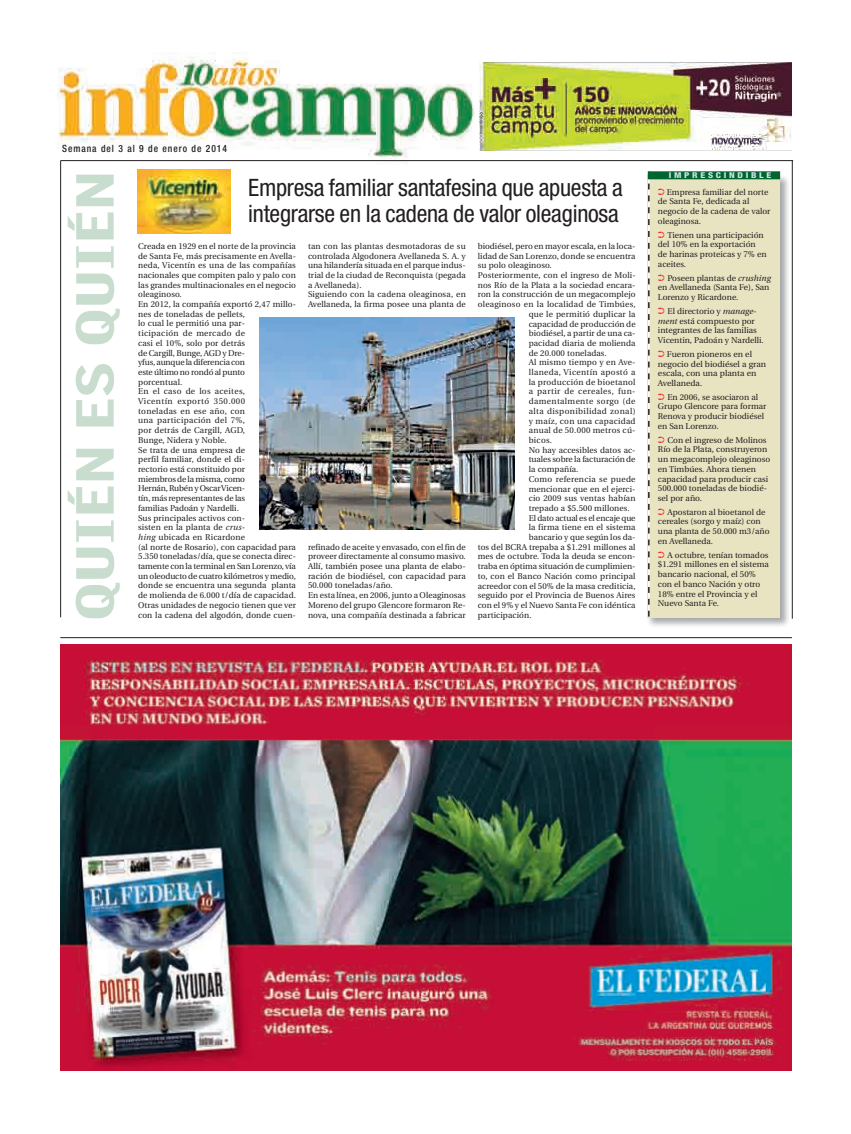
<style>
.page{position:relative;width:851px;height:1134px;background:#fff}
.page>*{position:absolute;margin:0;border:0;box-sizing:border-box;transform-origin:0 0}
.t1{font:900 52px "Griffith Gothic Cond";letter-spacing:.015em;color:#c9ddcf;scale:1.41 1}
.t2{font:condensed 24px/26px "Helvetica Neue LT Std";letter-spacing:-.01em;color:#231f20}
.t3{font:500 condensed 10px "Helvetica Neue LT Std";letter-spacing:.1em;color:#231f20;scale:.95 1}
.t4{font:8.4px/9.7px "Utopia";letter-spacing:.01em;color:#231f20}
.t5{font:8.4px "Utopia";letter-spacing:.03em;color:#231f20}
.t6{font:8.4px "Utopia";letter-spacing:.045em;color:#231f20}
.t7{font:8.4px "Utopia";letter-spacing:-.01em;color:#231f20}
.t8{font:8.4px "Utopia";letter-spacing:.04em;color:#231f20}
.t9{font:8.4px "Utopia";letter-spacing:.05em;color:#231f20}
.t10{font:800 condensed 8px "Helvetica Neue LT Std";letter-spacing:.28em;color:#cbe2e8;scale:1.2 1}
.s1{font-style:italic}
.s2{color:#ee2f2a}
</style>
<div class="page">
<img style="left:57px;top:52px;width:417px;height:112px">
<hr style="left:60px;top:637px;width:731px;height:1px;background:#231f20">
<hr style="left:792px;top:160px;width:1px;height:459px;background:#231f20">
<img style="left:648px;top:173px;width:141px;height:453px">
<div style="left:647px;top:175px;width:132px;height:443px;background:#e8e4c2"></div>
<svg style="left:648px;top:179px;width:1px;height:438px"></svg>
<div style="left:647px;top:171px;width:133px;height:8px;background:#00652e"></div>
<img style="left:259px;top:317px;width:255px;height:213px">
<img style="left:60px;top:645px;width:731px;height:425px">
<hr style="left:61px;top:160px;width:732px;height:1px;background:#231f20">
<img style="left:138px;top:169px;width:92px;height:64px">
<hr style="left:60px;top:160px;width:1px;height:457px;background:#231f20">
<img style="left:479px;top:62px;width:312px;height:89px">
<p class="t3" style="left:62px;top:142px;width:175px">Semana del 3 al 9 de enero de 2014</p>
<h1 class="t1" style="left:65px;top:620px;width:320px;rotate:-90deg">QUIÉN ES QUIÉN</h1>
<h2 class="t2" style="left:248px;top:174px;width:376px">Empresa familiar santafesina que apuesta a integrarse en la cadena de valor oleaginosa</h2>
<p class="t4" style="left:138px;top:241px;width:159px">Creada en 1929 en el norte de la provincia de Santa Fe, más precisamente en Avella&shy;neda, Vicentín es una de las compañías nacionales que compiten palo y palo con las grandes multinacionales en el negocio oleaginoso.<br>En 2012, la compañía exportó 2,47 millo&shy;nes de toneladas de pellets,<br>lo cual le permitió una par-<br>ticipación de mercado de<br>casi el 10%, solo por detrás<br>de Cargill, Bunge, AGD y Dre-<br>yfus, aunque la diferencia con<br>este último no rondó al punto<br>porcentual.<br>En el caso de los aceites,<br>Vicentín exportó 350.000<br>toneladas en ese año, con<br>una participación del 7%,<br>por detrás de Cargill, AGD,<br>Bunge, Nidera y Noble.<br>Se trata de una empresa de<br>perfil familiar, donde el di-<br>rectorio está constituido por<br>miembros de la misma, como<br>Hernán, Rubén y Oscar Vicen-<br>tín, más representantes de las<br>familias Padoán y Nardelli.<br>Sus principales activos con-<br>sisten en la planta de <span class="s1">crus-<br>hing</span> ubicada en Ricardone<br>(al norte de Rosario), con capacidad para<br>5.350 toneladas/día, que se conecta direc&shy;tamente con la terminal en San Lorenzo, vía un oleoducto de cuatro kilómetros y medio, donde se encuentra una segunda planta de molienda de 6.000 t/día de capacidad.<br>Otras unidades de negocio tienen que ver con la cadena del algodón, donde cuen-</p>
<p class="t4" style="left:308px;top:241px;width:159px">tan con las plantas desmotadoras de su controlada Algodonera Avellaneda S. A. y una hilandería situada en el parque indus&shy;trial de la ciudad de Reconquista (pegada a Avellaneda).<br>Siguiendo con la cadena oleaginosa, en Avellaneda, la firma posee una planta de</p>
<p class="t4" style="left:308px;top:542px;width:159px">refinado de aceite y envasado, con el fin de proveer directamente al consumo masivo.<br>Allí, también posee una planta de elabo&shy;ración de biodiésel, con capacidad para 50.000 toneladas/año.<br>En esta línea, en 2006, junto a Oleaginosas Moreno del grupo Glencore formaron Re&shy;nova, una compañía destinada a fabricar</p>
<p class="t4" style="left:477px;top:241px;width:159px">biodiésel, pero en mayor escala, en la loca-</p>
<p class="t4" style="left:477px;top:251px;width:159px">lidad de San Lorenzo, donde se encuentra</p>
<p class="t4" style="left:477px;top:261px;width:75px">su polo oleaginoso.</p>
<p class="t4" style="left:477px;top:270px;width:159px">Posteriormente, con el ingreso de Moli-</p>
<p class="t4" style="left:477px;top:280px;width:159px">nos Río de la Plata a la sociedad encara-</p>
<p class="t4" style="left:477px;top:290px;width:159px">ron la construcción de un megacomplejo</p>
<p class="t4" style="left:477px;top:300px;width:159px">oleaginoso en la localidad de Timbúes,</p>
<p class="t4" style="left:528px;top:309px;width:108px">que le permitió duplicar la</p>
<p class="t4" style="left:528px;top:319px;width:108px">capacidad de producción de</p>
<p class="t4" style="left:528px;top:329px;width:108px">biodiésel, a partir de una ca-</p>
<p class="t4" style="left:528px;top:338px;width:108px">pacidad diaria de molienda</p>
<p class="t4" style="left:528px;top:348px;width:79px">de 20.000 toneladas.</p>
<p class="t5" style="left:528px;top:358px;width:108px">Al mismo tiempo y en Ave-</p>
<p class="t8" style="left:528px;top:368px;width:108px">llaneda, Vicentín apostó a</p>
<p class="t5" style="left:528px;top:377px;width:108px">la producción de bioetanol</p>
<p class="t9" style="left:528px;top:387px;width:108px">a partir de cereales, fun-</p>
<p class="t6" style="left:528px;top:397px;width:108px">damentalmente sorgo (de</p>
<p class="t6" style="left:528px;top:406px;width:108px">alta disponibilidad zonal)</p>
<p class="t5" style="left:528px;top:416px;width:108px">y maíz, con una capacidad</p>
<p class="t5" style="left:528px;top:426px;width:108px">anual de 50.000 metros cú-</p>
<p class="t4" style="left:528px;top:435px;width:25px">bicos.</p>
<p class="t4" style="left:528px;top:445px;width:108px">No hay accesibles datos ac-</p>
<p class="t4" style="left:528px;top:455px;width:108px">tuales sobre la facturación de</p>
<p class="t4" style="left:528px;top:465px;width:51px">la compañía.</p>
<p class="t5" style="left:528px;top:474px;width:108px">Como referencia se puede</p>
<p class="t4" style="left:528px;top:484px;width:108px">mencionar que en el ejerci-</p>
<p class="t4" style="left:528px;top:494px;width:108px">cio 2009 sus ventas habían</p>
<p class="t4" style="left:528px;top:503px;width:102px">trepado a $5.500 millones.</p>
<p class="t7" style="left:528px;top:513px;width:108px">El dato actual es el encaje que</p>
<p class="t4" style="left:528px;top:523px;width:108px">la firma tiene en el sistema</p>
<p class="t4" style="left:528px;top:532px;width:108px">bancario y que según los da-</p>
<p class="t4" style="left:477px;top:542px;width:159px">tos del BCRA trepaba a $1.291 millones al</p>
<p class="t4" style="left:477px;top:552px;width:159px">mes de octubre. Toda la deuda se encon-</p>
<p class="t4" style="left:477px;top:562px;width:159px">traba en óptima situación de cumplimien-</p>
<p class="t4" style="left:477px;top:571px;width:159px">to, con el Banco Nación como principal</p>
<p class="t4" style="left:477px;top:581px;width:159px">acreedor con el 50% de la masa crediticia,</p>
<p class="t4" style="left:477px;top:591px;width:159px">seguido por el Provincia de Buenos Aires</p>
<p class="t4" style="left:477px;top:600px;width:159px">con el 9% y el Nuevo Santa Fe con idéntica</p>
<p class="t4" style="left:477px;top:610px;width:55px">participación.</p>
<p class="t10" style="left:668px;top:171px;width:87px">IMPRESCINDIBLE</p>
<p class="t4" style="left:657px;top:187px;width:114px"><span class="s2">➲</span> Empresa familiar del norte de Santa Fe, dedicada al negocio de la cadena de valor oleaginosa.</p>
<p class="t4" style="left:657px;top:230px;width:110px"><span class="s2">➲</span> Tienen una participación del 10% en la exportación de harinas proteicas y 7% en aceites.</p>
<p class="t4" style="left:657px;top:273px;width:114px"><span class="s2">➲</span> Poseen plantas de <span class="s1">crushing </span>en Avellaneda (Santa Fe), San<br>Lorenzo y Ricardone.</p>
<p class="t4" style="left:657px;top:306px;width:107px"><span class="s2">➲</span> El directorio y <span class="s1">manage&shy;ment</span> está compuesto por integrantes de las familias<br>Vicentin, Padoán y Nardelli.</p>
<p class="t4" style="left:657px;top:349px;width:110px"><span class="s2">➲</span> Fueron pioneros en el negocio del biodiésel a gran escala, con una planta en<br>Avellaneda.</p>
<p class="t4" style="left:657px;top:392px;width:110px"><span class="s2">➲</span> En 2006, se asociaron al<br>Grupo Glencore para formar<br>Renova y producir biodiésel en San Lorenzo.</p>
<p class="t4" style="left:657px;top:435px;width:114px"><span class="s2">➲</span> Con el ingreso de Molinos<br>Río de la Plata, construyeron un megacomplejo oleaginoso en Timbúes. Ahora tienen capacidad para producir casi<br>500.000 toneladas de biodié&shy;sel por año.</p>
<p class="t4" style="left:657px;top:507px;width:113px"><span class="s2">➲</span> Apostaron al bioetanol de cereales (sorgo y maíz) con una planta de 50.000 m3/año en Avellaneda.</p>
<p class="t4" style="left:657px;top:550px;width:113px"><span class="s2">➲</span> A octubre, tenían tomados $1.291 millones en el sistema bancario nacional, el 50% con el banco Nación y otro<br>18% entre el Provincia y el<br>Nuevo Santa Fe.</p>
</div>
